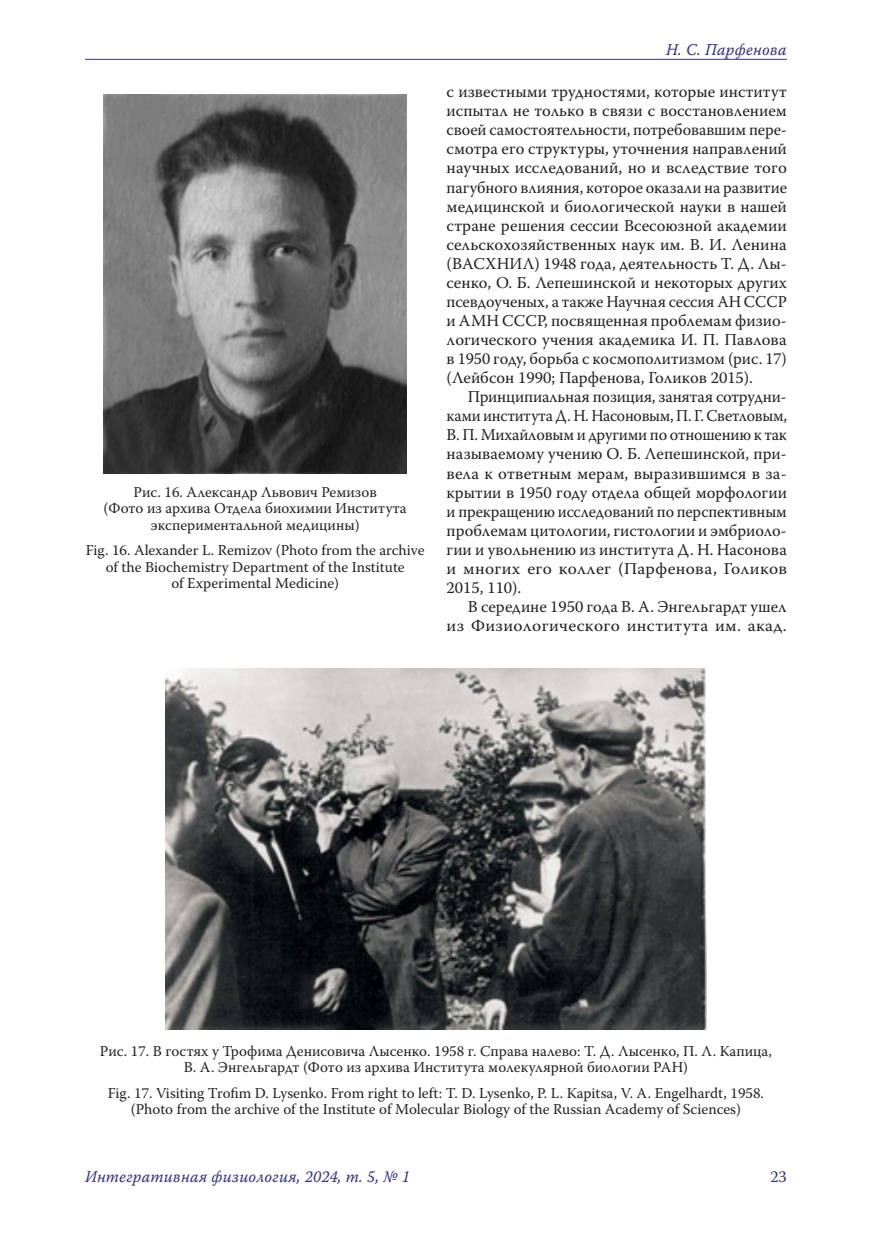
<style>
.page{position:relative;width:872px;height:1234px;background:#fff}
.page>*{position:absolute;margin:0;border:0;box-sizing:border-box;transform-origin:0 0}
.Body{font:16.5px/19px "Warnock Pro";letter-spacing:.005em;color:#231f20;text-align:justify}
.t1{font:16.5px "Warnock Pro It Capt";letter-spacing:.01em;color:#34337f;scale:.95 1}
.t2{font:16.5px "Warnock Pro";color:#34337f}
.RIS{font:15px/16.5px "Warnock Pro";color:#231f20;text-align:center}
</style>
<div class="page">
<hr style="left:85px;top:59px;width:702px;height:1px;background:#34337f">
<img style="left:104px;top:94px;width:303px;height:379px">
<img style="left:166px;top:668px;width:540px;height:360px">
<p class="RIS" style="left:104px;top:483px;width:305px">Рис. 16. Александр Львович Ремизов<br>(Фото из архива Отдела биохимии Института экспериментальной медицины)</p>
<p class="RIS" style="left:86px;top:541px;width:340px">Fig. 16. Alexander L. Remizov (Photo from the archive of the Biochemistry Department of the Institute<br>of Experimental Medicine)</p>
<p class="t1" style="left:666px;top:39px;width:129px">Н. С. Парфенова</p>
<p class="Body" style="left:446px;top:82px;width:342px">с известными трудностями, которые институт испытал не только в связи с восстановлением своей самостоятельности, потребовавшим пере&shy;смотра его структуры, уточнения направлений научных исследований, но и вследствие того пагубного влияния, которое оказали на развитие медицинской и биологической науки в нашей стране решения сессии Всесоюзной академии сельскохозяйственных наук им. В. И. Ленина (ВАСХНИЛ) 1948 года, деятельность Т. Д. Лы&shy;сенко, О. Б. Лепешинской и некоторых других псевдоученых, а также Научная сессия АН СССР и АМН СССР, посвященная проблемам физио&shy;логического учения академика И. П. Павлова в 1950 году, борьба с космополитизмом (рис. 17) (Лейбсон 1990; Парфенова, Голиков 2015).</p>
<p class="Body" style="left:446px;top:387px;width:342px;text-indent:21px">Принципиальная позиция, занятая сотрудни&shy;ками института Д. Н. Насоновым, П. Г. Светловым, В. П. Михайловым и другими по отношению к так называемому учению О. Б. Лепешинской, при&shy;вела к ответным мерам, выразившимся в за&shy;крытии в 1950 году отдела общей морфологии и прекращению исследований по перспективным проблемам цитологии, гистологии и эмбриоло&shy;гии и увольнению из института Д. Н. Насонова и многих его коллег (Парфенова, Голиков 2015, 110).</p>
<p class="Body" style="left:446px;top:596px;width:342px;text-align:right">В середине 1950 года В. А. Энгельгардт ушел из Физиологического института им. акад.</p>
<p class="RIS" style="left:100px;top:1041px;width:673px">Рис. 17. В гостях у Трофима Денисовича Лысенко. 1958 г. Справа налево: Т. Д. Лысенко, П. Л. Капица,<br>В. А. Энгельгардт (Фото из архива Института молекулярной биологии РАН)</p>
<p class="RIS" style="left:108px;top:1083px;width:657px">Fig. 17. Visiting Trofim D. Lysenko. From right to left: T. D. Lysenko, P. L. Kapitsa, V. A. Engelhardt, 1958. (Photo from the archive of the Institute of Molecular Biology of the Russian Academy of Sciences)</p>
<p class="t1" style="left:85px;top:1166px;width:344px">Интегративная физиология, 2024, т. 5, № 1</p>
<p class="t2" style="left:770px;top:1166px;width:18px">23</p>
</div>
